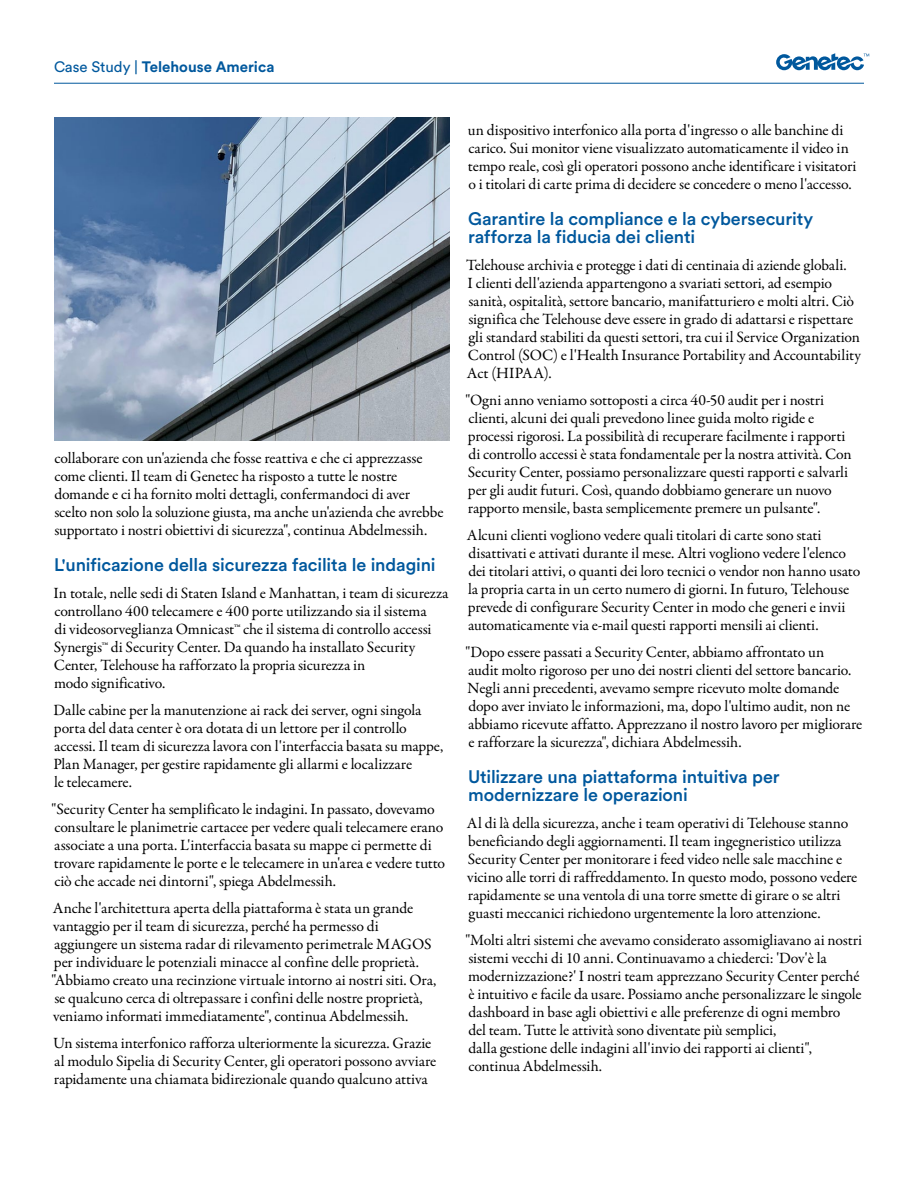
<style>
.page{position:relative;width:918px;height:1188px;background:#fff}
.page>*{position:absolute;margin:0;border:0;box-sizing:border-box;transform-origin:0 0}
.Subhead_1{font:500 18px/18px "Circular Pro";letter-spacing:-.005em;color:#00589d}
.Body_Text{font:15.75px/18px "Garamond Premr Pro";letter-spacing:-.01em;color:#000}
.Document_Type{font:700 15px "Circular Pro";color:#00589d}
.s1{font-weight:400}
</style>
<div class="page">
<hr style="left:54px;top:83px;width:810px;height:1px;background:#00589d">
<svg style="left:776px;top:53px;width:93px;height:17px"></svg>
<img style="left:54px;top:117px;width:396px;height:324px">
<p class="Document_Type" style="left:54px;top:56px;width:222px"><span class="s1">Case Study |</span> Telehouse America</p>
<p class="Body_Text" style="left:54px;top:449px;width:391px">collaborare con un'azienda che fosse reattiva e che ci apprezzasse come clienti. Il team di Genetec ha risposto a tutte le nostre domande e ci ha fornito molti dettagli, confermandoci di aver scelto non solo la soluzione giusta, ma anche un'azienda che avrebbe supportato i nostri obiettivi di sicurezza", continua Abdelmessih.</p>
<p class="Subhead_1" style="left:54px;top:554px;width:383px">L'unificazione della sicurezza facilita le indagini</p>
<p class="Body_Text" style="left:54px;top:584px;width:396px">In totale, nelle sedi di Staten Island e Manhattan, i team di sicurezza controllano 400 telecamere e 400 porte utilizzando sia il sistema<br>di videosorveglianza Omnicast™ che il sistema di controllo accessi Synergis™ di Security Center. Da quando ha installato Security Center, Telehouse ha rafforzato la propria sicurezza in<br>modo significativo.</p>
<p class="Body_Text" style="left:53px;top:701px;width:392px">Dalle cabine per la manutenzione ai rack dei server, ogni singola porta del data center è ora dotata di un lettore per il controllo accessi. Il team di sicurezza lavora con l'interfaccia basata su mappe, Plan Manager, per gestire rapidamente gli allarmi e localizzare<br>le telecamere.</p>
<p class="Body_Text" style="left:51px;top:800px;width:395px">"Security Center ha semplificato le indagini. In passato, dovevamo consultare le planimetrie cartacee per vedere quali telecamere erano associate a una porta. L'interfaccia basata su mappe ci permette di trovare rapidamente le porte e le telecamere in un'area e vedere tutto ciò che accade nei dintorni", spiega Abdelmessih.</p>
<p class="Body_Text" style="left:51px;top:899px;width:386px">Anche l'architettura aperta della piattaforma è stata un grande vantaggio per il team di sicurezza, perché ha permesso di aggiungere un sistema radar di rilevamento perimetrale MAGOS per individuare le potenziali minacce al confine delle proprietà. "Abbiamo creato una recinzione virtuale intorno ai nostri siti. Ora, se qualcuno cerca di oltrepassare i confini delle nostre proprietà, veniamo informati immediatamente", continua Abdelmessih.</p>
<p class="Body_Text" style="left:53px;top:1034px;width:385px">Un sistema interfonico rafforza ulteriormente la sicurezza. Grazie al modulo Sipelia di Security Center, gli operatori possono avviare rapidamente una chiamata bidirezionale quando qualcuno attiva</p>
<p class="Body_Text" style="left:468px;top:121px;width:390px">un dispositivo interfonico alla porta d'ingresso o alle banchine di carico. Sui monitor viene visualizzato automaticamente il video in tempo reale, così gli operatori possono anche identificare i visitatori o i titolari di carte prima di decidere se concedere o meno l'accesso.</p>
<p class="Subhead_1" style="left:468px;top:209px;width:347px">Garantire la compliance e la cybersecurity rafforza la fiducia dei clienti</p>
<p class="Body_Text" style="left:466px;top:256px;width:396px">Telehouse archivia e protegge i dati di centinaia di aziende globali.<br>I clienti dell'azienda appartengono a svariati settori, ad esempio sanità, ospitalità, settore bancario, manifatturiero e molti altri. Ciò significa che Telehouse deve essere in grado di adattarsi e rispettare gli standard stabiliti da questi settori, tra cui il Service Organization Control (SOC) e l'Health Insurance Portability and Accountability Act (HIPAA).</p>
<p class="Body_Text" style="left:465px;top:391px;width:388px">"Ogni anno veniamo sottoposti a circa 40-50 audit per i nostri clienti, alcuni dei quali prevedono linee guida molto rigide e processi rigorosi. La possibilità di recuperare facilmente i rapporti di controllo accessi è stata fondamentale per la nostra attività. Con Security Center, possiamo personalizzare questi rapporti e salvarli per gli audit futuri. Così, quando dobbiamo generare un nuovo rapporto mensile, basta semplicemente premere un pulsante".</p>
<p class="Body_Text" style="left:467px;top:526px;width:395px">Alcuni clienti vogliono vedere quali titolari di carte sono stati disattivati e attivati durante il mese. Altri vogliono vedere l'elenco dei titolari attivi, o quanti dei loro tecnici o vendor non hanno usato la propria carta in un certo numero di giorni. In futuro, Telehouse prevede di configurare Security Center in modo che generi e invii automaticamente via e-mail questi rapporti mensili ai clienti.</p>
<p class="Body_Text" style="left:465px;top:643px;width:399px">"Dopo essere passati a Security Center, abbiamo affrontato un<br>audit molto rigoroso per uno dei nostri clienti del settore bancario.<br>Negli anni precedenti, avevamo sempre ricevuto molte domande dopo aver inviato le informazioni, ma, dopo l'ultimo audit, non ne abbiamo ricevute affatto. Apprezzano il nostro lavoro per migliorare e rafforzare la sicurezza", dichiara Abdelmessih.</p>
<p class="Subhead_1" style="left:468px;top:767px;width:313px">Utilizzare una piattaforma intuitiva per modernizzare le operazioni</p>
<p class="Body_Text" style="left:467px;top:814px;width:392px">Al di là della sicurezza, anche i team operativi di Telehouse stanno beneficiando degli aggiornamenti. Il team ingegneristico utilizza Security Center per monitorare i feed video nelle sale macchine e vicino alle torri di raffreddamento. In questo modo, possono vedere rapidamente se una ventola di una torre smette di girare o se altri guasti meccanici richiedono urgentemente la loro attenzione.</p>
<p class="Body_Text" style="left:465px;top:931px;width:398px">"Molti altri sistemi che avevamo considerato assomigliavano ai nostri sistemi vecchi di 10 anni. Continuavamo a chiederci: 'Dov'è la modernizzazione?' I nostri team apprezzano Security Center perché è intuitivo e facile da usare. Possiamo anche personalizzare le singole dashboard in base agli obiettivi e alle preferenze di ogni membro<br>del team. Tutte le attività sono diventate più semplici,<br>dalla gestione delle indagini all'invio dei rapporti ai clienti", continua Abdelmessih.</p>
</div>
